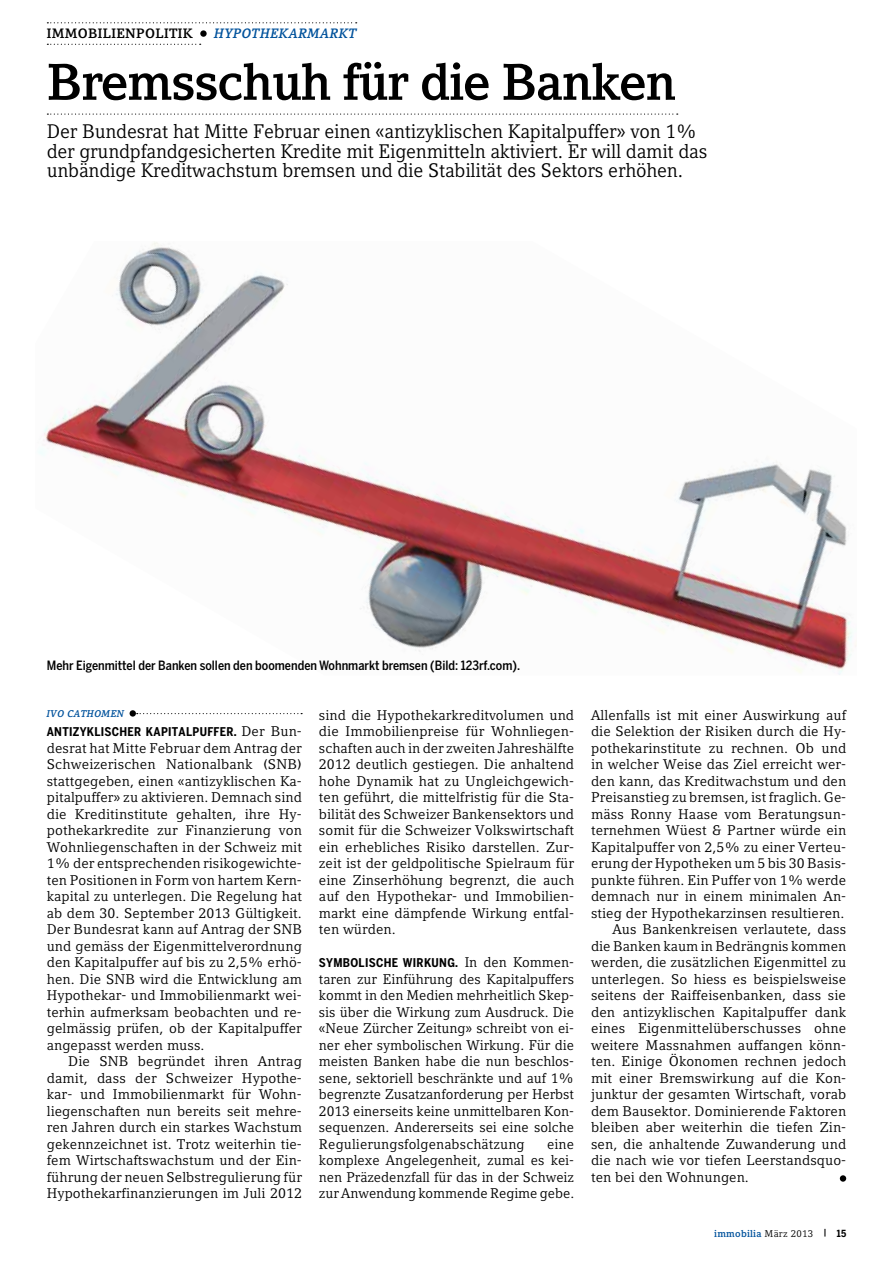
<style>
.page{position:relative;width:893px;height:1263px;background:#fff}
.page>*{position:absolute;margin:0;border:0;box-sizing:border-box;transform-origin:0 0}
.t1{font:700 51px "Compatil Letter LT Pro";letter-spacing:-.025em;color:#000}
.t2{font:19.5px/19.5px "Compatil Letter LT Pro";letter-spacing:-.01em;color:#000}
.t3{font:13.95px/16.5px "Compatil Letter LT Pro";letter-spacing:.005em;color:#000;text-align:justify}
.t4{font:700 13.5px "Compatil Letter LT Pro";letter-spacing:.025em;color:#000}
.t5{font:italic 700 13.5px "Compatil Letter LT Pro";letter-spacing:.025em;color:#00529c}
.t6{font:500 12.75px "Benton Sans Cond";color:#000}
.t7{font:700 12px "Benton Sans Cond";letter-spacing:.025em;color:#000}
.t8{font:700 9.75px "Compatil Letter LT Pro";color:#00529c}
.t9{font:italic 700 9.75px "Compatil Letter LT Pro";letter-spacing:.025em;color:#00529c}
.s1{font-family:"Compatil Letter LT Pro";font-weight:400;font-size:13.95px}
.s2{font-weight:400;color:#000}
.s3{color:#000}
.s4{font-family:"Benton Sans Cond";color:#000}
</style>
<div class="page">
<svg style="left:137px;top:713px;width:165px;height:1px"></svg>
<div style="left:130px;top:710px;width:6px;height:7px;background:#000;border-radius:50%"></div>
<div style="left:840px;top:1175px;width:6px;height:7px;background:#000;border-radius:50%"></div>
<svg style="left:47px;top:114px;width:631px;height:1px"></svg>
<svg style="left:47px;top:22px;width:310px;height:1px"></svg>
<svg style="left:47px;top:44px;width:154px;height:1px"></svg>
<svg style="left:200px;top:30px;width:7px;height:7px"></svg>
<img style="left:38px;top:242px;width:818px;height:433px">
<p class="t4" style="left:47px;top:26px;width:138px">Immobilienpolitik</p>
<p class="t5" style="left:207px;top:26px;width:151px">H YPOTHEKARMARKT</p>
<h1 class="t1" style="left:47px;top:52px;width:631px">Bremsschuh für die Banken</h1>
<p class="t2" style="left:47px;top:122px;width:662px">Der Bundesrat hat Mitte Februar einen «antizyklischen Kapitalpuffer» von 1% der grundpfandgesicherten Kredite mit Eigenmitteln aktiviert. Er will damit das unbändige Kreditwachstum bremsen und die Stabilität des Sektors erhöhen.</p>
<p class="t6" style="left:47px;top:658px;width:475px">Mehr Eigenmittel der Banken sollen den boomenden Wohnmarkt bremsen (Bild: 123rf.com).</p>
<p class="t9" style="left:47px;top:707px;width:79px">IVO CATHOMEN</p>
<p class="t7" style="left:47px;top:725px;width:257px">ANTIZYKLISCHER KAPITALPUFFER. <span class="s1">Der Bun-</span></p>
<p class="t3" style="left:47px;top:740px;width:257px">desrat hat Mitte Februar dem Antrag der Schweizerischen Nationalbank (SNB) stattgegeben, einen «antizyklischen Ka&shy;pitalpuffer» zu aktivieren. Demnach sind die Kreditinstitute gehalten, ihre Hy&shy;pothekarkredite zur Finanzierung von Wohnliegenschaften in der Schweiz mit 1% der entsprechenden risikogewichte&shy;ten Positionen in Form von hartem Kern&shy;kapital zu unterlegen. Die Regelung hat ab dem 30. September 2013 Gültigkeit.<br>Der Bundesrat kann auf Antrag der SNB und gemäss der Eigenmittelverordnung den Kapitalpuffer auf bis zu 2,5% erhö&shy;hen. Die SNB wird die Entwicklung am Hypothekar- und Immobilienmarkt wei&shy;terhin aufmerksam beobachten und re&shy;gelmässig prüfen, ob der Kapitalpuffer angepasst werden muss.</p>
<p class="t3" style="left:47px;top:1053px;width:257px;text-indent:21px">Die SNB begründet ihren Antrag damit, dass der Schweizer Hypothe&shy;kar- und Immobilienmarkt für Wohn&shy;liegenschaften nun bereits seit mehre&shy;ren Jahren durch ein starkes Wachstum gekennzeichnet ist. Trotz weiterhin tie&shy;fem Wirtschaftswachstum und der Ein&shy;führung der neuen Selbstregulierung für Hypothekarfinanzierungen im Juli 2012</p>
<p class="t3" style="left:319px;top:707px;width:257px">sind die Hypothekarkreditvolumen und die Immobilienpreise für Wohnliegen&shy;schaften auch in der zweiten Jahreshälfte 2012 deutlich gestiegen. Die anhaltend hohe Dynamik hat zu Ungleichgewich&shy;ten geführt, die mittelfristig für die Sta&shy;bilität des Schweizer Bankensektors und somit für die Schweizer Volkswirtschaft ein erhebliches Risiko darstellen. Zur&shy;zeit ist der geldpolitische Spielraum für eine Zinserhöhung begrenzt, die auch auf den Hypothekar- und Immobilien&shy;markt eine dämpfende Wirkung entfal&shy;ten würden.</p>
<p class="t7" style="left:319px;top:956px;width:257px">SYMBOLISCHE WIRKUNG. <span class="s1">In den Kommen-</span></p>
<p class="t3" style="left:319px;top:971px;width:257px">taren zur Einführung des Kapitalpuffers kommt in den Medien mehrheitlich Skep&shy;sis über die Wirkung zum Ausdruck. Die «Neue Zürcher Zeitung» schreibt von ei&shy;ner eher symbolischen Wirkung. Für die meisten Banken habe die nun beschlos&shy;sene, sektoriell beschränkte und auf 1% begrenzte Zusatzanforderung per Herbst 2013 einerseits keine unmittelbaren Kon&shy;sequenzen. Andererseits sei eine solche Regulierungsfolgenabschätzung</p>
<p class="t3" style="left:319px;top:1136px;width:257px;text-indent:228px">eine komplexe Angelegenheit, zumal es kei&shy;nen Präzedenzfall für das in der Schweiz zur Anwendung kommende Regime gebe.</p>
<p class="t3" style="left:591px;top:707px;width:257px">Allenfalls ist mit einer Auswirkung auf</p>
<p class="t3" style="left:591px;top:723px;width:257px">die Selektion der Risiken durch die Hy-</p>
<p class="t3" style="left:591px;top:740px;width:257px">pothekarinstitute zu rechnen. Ob und</p>
<p class="t3" style="left:591px;top:756px;width:257px">in welcher Weise das Ziel erreicht wer-</p>
<p class="t3" style="left:591px;top:773px;width:257px">den kann, das Kreditwachstum und den</p>
<p class="t3" style="left:591px;top:789px;width:257px">Preisanstieg zu bremsen, ist fraglich. Ge-</p>
<p class="t3" style="left:591px;top:806px;width:257px">mäss Ronny Haase vom Beratungsun-</p>
<p class="t3" style="left:591px;top:822px;width:257px">ternehmen Wüest &amp; Partner würde ein</p>
<p class="t3" style="left:591px;top:839px;width:257px">Kapitalpuffer von 2,5% zu einer Verteu-</p>
<p class="t3" style="left:591px;top:855px;width:257px">erung der Hypotheken um 5 bis 30 Basis-</p>
<p class="t3" style="left:591px;top:872px;width:257px">punkte führen. Ein Puffer von 1% werde</p>
<p class="t3" style="left:591px;top:888px;width:257px">demnach nur in einem minimalen An-</p>
<p class="t3" style="left:591px;top:905px;width:255px">stieg der Hypothekarzinsen resultieren.</p>
<p class="t3" style="left:612px;top:921px;width:235px">Aus Bankenkreisen verlautete, dass</p>
<p class="t3" style="left:591px;top:938px;width:257px">die Banken kaum in Bedrängnis kommen</p>
<p class="t3" style="left:591px;top:954px;width:257px">werden, die zusätzlichen Eigenmittel zu</p>
<p class="t3" style="left:591px;top:971px;width:257px">unterlegen. So hiess es beispielsweise</p>
<p class="t3" style="left:591px;top:987px;width:256px">seitens der Raiffeisenbanken, dass sie</p>
<p class="t3" style="left:591px;top:1004px;width:257px">den antizyklischen Kapitalpuffer dank</p>
<p class="t3" style="left:591px;top:1020px;width:257px">eines Eigenmittelüberschusses ohne</p>
<p class="t3" style="left:591px;top:1037px;width:257px">weitere Massnahmen auffangen könn-</p>
<p class="t3" style="left:591px;top:1053px;width:257px">ten. Einige Ökonomen rechnen jedoch</p>
<p class="t3" style="left:591px;top:1070px;width:257px">mit einer Bremswirkung auf die Kon-</p>
<p class="t3" style="left:591px;top:1086px;width:257px">junktur der gesamten Wirtschaft, vorab</p>
<p class="t3" style="left:591px;top:1103px;width:257px">dem Bausektor. Dominierende Faktoren</p>
<p class="t3" style="left:591px;top:1119px;width:257px">bleiben aber weiterhin die tiefen Zin-</p>
<p class="t3" style="left:591px;top:1136px;width:257px">sen, die anhaltende Zuwanderung und</p>
<p class="t3" style="left:591px;top:1152px;width:257px">die nach wie vor tiefen Leerstandsquo-</p>
<p class="t3" style="left:591px;top:1169px;width:159px">ten bei den Wohnungen.</p>
<p class="t8" style="left:714px;top:1227px;width:133px">immobilia <span class="s2">März 2013</span> <span class="s3">|</span> <span class="s4">15</span></p>
</div>
